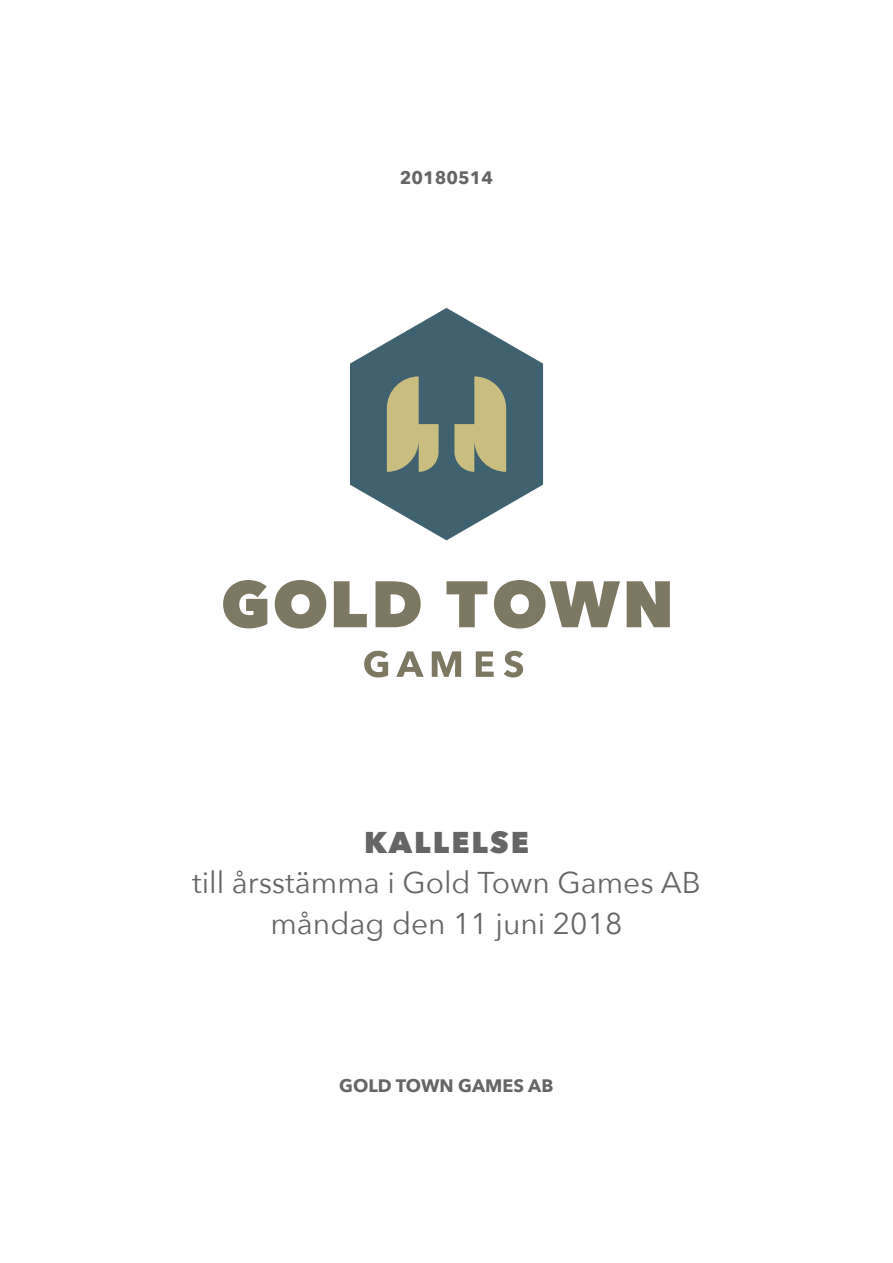
<style>
.page{position:relative;width:893px;height:1263px;background:#fff}
.page>*{position:absolute;margin:0;border:0;box-sizing:border-box;transform-origin:0 0}
.t1{font:30px "Avenir Next";color:#666}
.t2{font:800 30px "Avenir Next";letter-spacing:.07em;color:#666}
.t3{font:700 18px "Avenir Next";color:#666}
</style>
<div class="page">
<svg style="left:350px;top:308px;width:193px;height:232px"></svg>
<svg style="left:223px;top:580px;width:44px;height:48px"></svg>
<svg style="left:275px;top:580px;width:51px;height:48px"></svg>
<svg style="left:334px;top:581px;width:33px;height:46px"></svg>
<svg style="left:376px;top:581px;width:45px;height:46px"></svg>
<svg style="left:446px;top:581px;width:41px;height:46px"></svg>
<svg style="left:494px;top:580px;width:126px;height:48px"></svg>
<svg style="left:627px;top:581px;width:43px;height:46px;background:#918d79"></svg>
<svg style="left:364px;top:651px;width:24px;height:26px"></svg>
<svg style="left:396px;top:651px;width:28px;height:26px"></svg>
<svg style="left:432px;top:651px;width:29px;height:26px"></svg>
<svg style="left:476px;top:651px;width:18px;height:26px"></svg>
<svg style="left:504px;top:651px;width:19px;height:26px"></svg>
<p class="t3" style="left:400px;top:163px;width:95px">20180514</p>
<p class="t2" style="left:364px;top:824px;width:166px">KALLELSE</p>
<p class="t1" style="left:192px;top:857px;width:510px">till årsstämma i Gold Town Games AB</p>
<p class="t1" style="left:270px;top:898px;width:354px">måndag den 11 juni 2018</p>
<p class="t3" style="left:339px;top:1070px;width:216px">GOLD TOWN GAMES AB</p>
</div>
